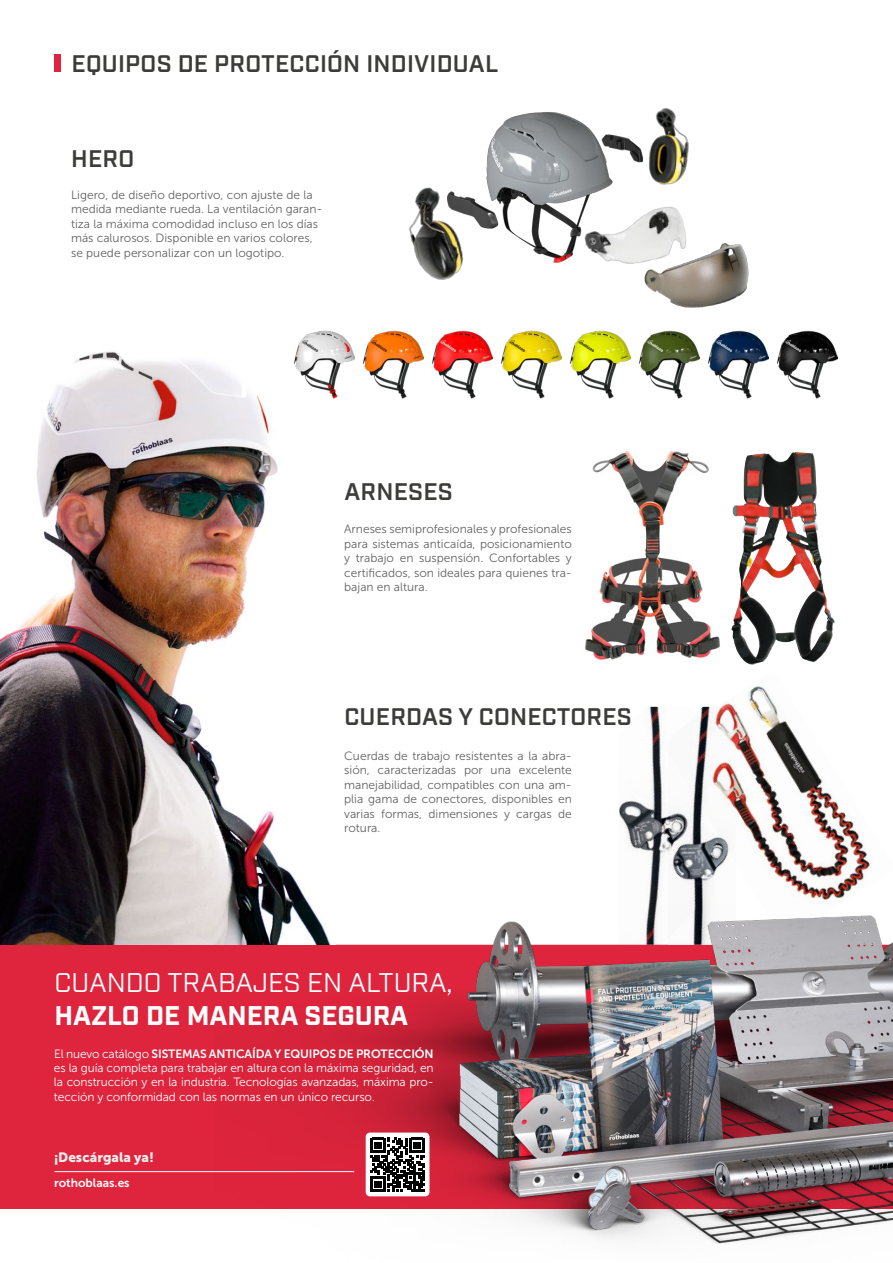
<style>
.page{position:relative;width:893px;height:1263px;background:#fff}
.page>*{position:absolute;margin:0;border:0;box-sizing:border-box;transform-origin:0 0}
.t1{font:27px "Industry";color:#fff}
.t2{font:700 27px "Industry";color:#fff}
.t3{font:600 24px "Industry";letter-spacing:.01em;color:#3c3c3b}
.t4{font:13.5px "Museo Sans 900";color:#ededed}
.t5{font:12px/14.4px "Museo Sans 300";color:#646363;text-align:justify}
.t6{font:12px/14.4px "Museo Sans 300";letter-spacing:-.01em;color:#fff;text-align:justify}
.t7{font:12px "Museo Sans 700";letter-spacing:-.01em;color:#fff}
.s1{font-family:"Museo Sans 300"}
</style>
<div class="page">
<div style="left:0;top:945px;width:214px;height:264px;background:#de253d"></div>
<div style="left:54px;top:54px;width:7px;height:17px;background:#de253d"></div>
<img style="left:619px;top:707px;width:42px;height:187px">
<img style="left:661px;top:686px;width:209px;height:208px">
<img style="left:0;top:351px;width:303px;height:594px">
<img style="left:585px;top:450px;width:157px;height:210px">
<img style="left:286px;top:330px;width:551px;height:71px">
<img style="left:473px;top:112px;width:169px;height:151px">
<img style="left:642px;top:107px;width:47px;height:78px">
<img style="left:408px;top:187px;width:65px;height:93px">
<img style="left:565px;top:191px;width:121px;height:73px">
<img style="left:636px;top:234px;width:113px;height:74px">
<img style="left:779px;top:452px;width:17px;height:10px">
<img style="left:214px;top:894px;width:679px;height:350px">
<hr style="left:54px;top:1171px;width:300px;height:1px;background:#fff">
<div style="left:366px;top:1132px;width:63px;height:64px;background:#fff;border-radius:4px"></div>
<svg style="left:371px;top:1138px;width:54px;height:54px"></svg>
<h2 class="t3" style="left:72px;top:49px;width:428px">EQUIPOS DE PROTECCIÓN INDIVIDUAL</h2>
<h2 class="t3" style="left:71px;top:144px;width:65px">HERO</h2>
<p class="t5" style="left:71px;top:188px;width:253px;text-align:left">Ligero, de diseño deportivo, con ajuste de la medida mediante rueda. La ventilación garan&shy;tiza la máxima comodidad incluso en los días más calurosos. Disponible en varios colores, se puede personalizar con un logotipo.</p>
<h2 class="t3" style="left:344px;top:478px;width:110px">ARNESES</h2>
<p class="t5" style="left:344px;top:522px;width:229px">Arneses semiprofesionales y profesionales para sistemas anticaída, posicionamiento y trabajo en suspensión. Confortables y certificados, son ideales para quienes tra&shy;bajan en altura.</p>
<h2 class="t3" style="left:344px;top:702px;width:289px">CUERDAS Y CONECTORES</h2>
<p class="t5" style="left:344px;top:749px;width:229px">Cuerdas de trabajo resistentes a la abra&shy;sión, caracterizadas por una excelente manejabilidad, compatibles con una am&shy;plia gama de conectores, disponibles en varias formas, dimensiones y cargas de rotura.</p>
<h1 class="t1" style="left:54px;top:967px;width:400px">CUANDO TRABAJES EN ALTURA,</h1>
<h1 class="t2" style="left:54px;top:999px;width:355px">HAZLO DE MANERA SEGURA</h1>
<p class="t7" style="left:54px;top:1047px;width:381px"><span class="s1">El nuevo catálogo</span> SISTEMAS ANTICAÍDA Y EQUIPOS DE PROTECCIÓN</p>
<p class="t6" style="left:54px;top:1061px;width:381px">es la guía completa para trabajar en altura con la máxima seguridad, en la construcción y en la industria. Tecnologías avanzadas, máxima pro&shy;tección y conformidad con las normas en un único recurso.</p>
<p class="t4" style="left:54px;top:1150px;width:102px">¡Descárgala ya!</p>
<p class="t7" style="left:54px;top:1176px;width:77px">rothoblaas.es</p>
</div>
